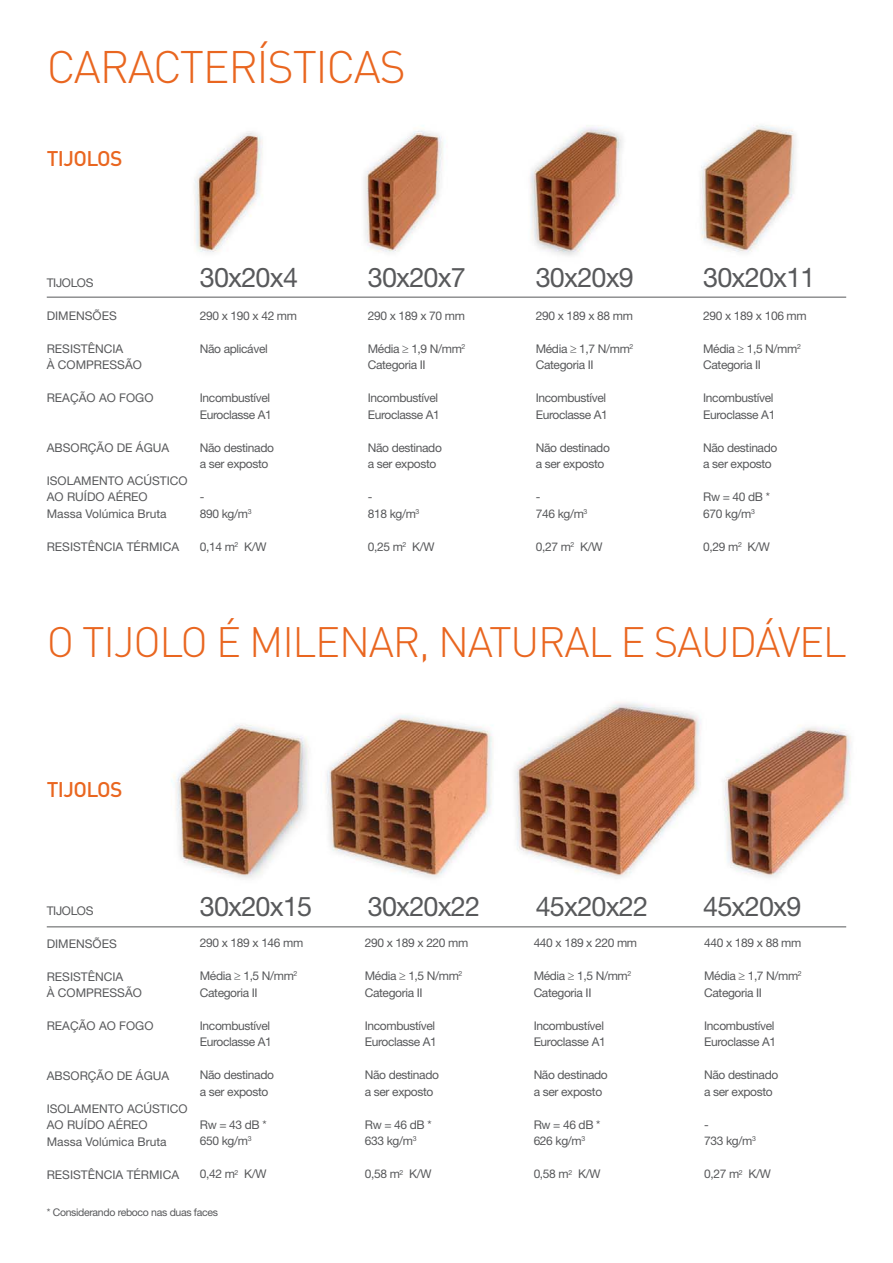
<style>
.page{position:relative;width:893px;height:1263px;background:#fff}
.page>*{position:absolute;margin:0;border:0;box-sizing:border-box;transform-origin:0 0}
.t1{font:300 45px "DIN";letter-spacing:-.03em;color:#e96620}
.t2{font:300 42px "DIN";letter-spacing:-.03em;color:#e96620}
.t3{font:27px "Helvetica Neue";letter-spacing:-.03em;color:#58595b}
.t4{font:500 21px "DIN";letter-spacing:-.03em;color:#e96620}
.t5{font:12px/16.5px "Helvetica Neue";letter-spacing:-.03em;color:#58595b}
.t6{font:12px/16.5px "Helvetica Neue";color:#58595b}
.t7{font:10.5px "Helvetica Neue";letter-spacing:-.03em;color:#58595b}
</style>
<div class="page">
<img style="left:46px;top:125px;width:805px;height:803px">
<hr style="left:47px;top:297px;width:799px;height:1px;background:#58595b">
<hr style="left:47px;top:926px;width:799px;height:1px;background:#58595b">
<h1 class="t1" style="left:47px;top:51px;width:361px">CARACTERÍSTICAS</h1>
<h3 class="t4" style="left:47px;top:151px;width:77px">TIJOLOS</h3>
<p class="t5" style="left:47px;top:276px;width:48px">TIJOLOS</p>
<p class="t6" style="left:47px;top:309px;width:72px">DIMENSÕES</p>
<p class="t6" style="left:47px;top:342px;width:97px">RESISTÊNCIA<br>À COMPRESSÃO</p>
<p class="t6" style="left:47px;top:391px;width:108px">REAÇÃO AO FOGO</p>
<p class="t6" style="left:47px;top:441px;width:124px">ABSORÇÃO DE ÁGUA</p>
<p class="t6" style="left:47px;top:474px;width:142px">ISOLAMENTO ACÚSTICO<br>AO RUÍDO AÉREO<br>Massa Volúmica Bruta</p>
<p class="t6" style="left:47px;top:540px;width:134px">RESISTÊNCIA TÉRMICA</p>
<h3 class="t3" style="left:200px;top:267px;width:100px">30x20x4</h3>
<p class="t5" style="left:200px;top:308px;width:99px">290 x 190 x 42 mm</p>
<p class="t5" style="left:200px;top:341px;width:69px">Não aplicável</p>
<p class="t5" style="left:200px;top:391px;width:74px">Incombustível<br>Euroclasse A1</p>
<p class="t5" style="left:200px;top:440px;width:76px">Não destinado a ser exposto</p>
<p class="t5" style="left:200px;top:490px;width:53px">-<br>890 kg/m<sup>3</sup></p>
<p class="t5" style="left:200px;top:539px;width:68px">0,14 m<sup>2</sup> K/W</p>
<h3 class="t3" style="left:368px;top:267px;width:100px">30x20x7</h3>
<p class="t5" style="left:368px;top:308px;width:99px">290 x 189 x 70 mm</p>
<p class="t5" style="left:368px;top:341px;width:99px">Média ▼ 1,9 N/mm<sup>2<br></sup>Categoria II</p>
<p class="t5" style="left:368px;top:391px;width:74px">Incombustível<br>Euroclasse A1</p>
<p class="t5" style="left:368px;top:440px;width:76px">Não destinado a ser exposto</p>
<p class="t5" style="left:368px;top:490px;width:53px">-<br>818 kg/m<sup>3</sup></p>
<p class="t5" style="left:368px;top:539px;width:68px">0,25 m<sup>2</sup> K/W</p>
<h3 class="t3" style="left:536px;top:267px;width:100px">30x20x9</h3>
<p class="t5" style="left:536px;top:308px;width:99px">290 x 189 x 88 mm</p>
<p class="t5" style="left:536px;top:341px;width:99px">Média ▼ 1,7 N/mm<sup>2<br></sup>Categoria II</p>
<p class="t5" style="left:536px;top:391px;width:74px">Incombustível<br>Euroclasse A1</p>
<p class="t5" style="left:536px;top:440px;width:76px">Não destinado a ser exposto</p>
<p class="t5" style="left:536px;top:490px;width:53px">-<br>746 kg/m<sup>3</sup></p>
<p class="t5" style="left:536px;top:539px;width:68px">0,27 m<sup>2</sup> K/W</p>
<h3 class="t3" style="left:703px;top:267px;width:114px">30x20x11</h3>
<p class="t5" style="left:703px;top:308px;width:105px">290 x 189 x 106 mm</p>
<p class="t5" style="left:703px;top:341px;width:99px">Média ▼ 1,5 N/mm<sup>2<br></sup>Categoria II</p>
<p class="t5" style="left:703px;top:391px;width:74px">Incombustível<br>Euroclasse A1</p>
<p class="t5" style="left:703px;top:440px;width:76px">Não destinado a ser exposto</p>
<p class="t5" style="left:703px;top:490px;width:68px">Rw = 40 dB *<br>670 kg/m<sup>3</sup></p>
<p class="t5" style="left:703px;top:539px;width:68px">0,29 m<sup>2</sup> K/W</p>
<h2 class="t2" style="left:47px;top:627px;width:802px">O TIJOLO É MILENAR, NATURAL E SAUDÁVEL</h2>
<h3 class="t4" style="left:47px;top:782px;width:77px">TIJOLOS</h3>
<h3 class="t3" style="left:200px;top:896px;width:114px">30x20x15</h3>
<p class="t5" style="left:47px;top:903px;width:48px">TIJOLOS</p>
<p class="t6" style="left:47px;top:936px;width:72px">DIMENSÕES</p>
<p class="t6" style="left:47px;top:969px;width:97px">RESISTÊNCIA<br>À COMPRESSÃO</p>
<p class="t6" style="left:47px;top:1019px;width:108px">REAÇÃO AO FOGO</p>
<p class="t6" style="left:47px;top:1068px;width:124px">ABSORÇÃO DE ÁGUA</p>
<p class="t6" style="left:47px;top:1101px;width:142px">ISOLAMENTO ACÚSTICO<br>AO RUÍDO AÉREO<br>Massa Volúmica Bruta</p>
<p class="t6" style="left:47px;top:1167px;width:134px">RESISTÊNCIA TÉRMICA</p>
<p class="t7" style="left:47px;top:1208px;width:173px">* Considerando reboco nas duas faces</p>
<p class="t5" style="left:200px;top:936px;width:105px">290 x 189 x 146 mm</p>
<p class="t5" style="left:200px;top:969px;width:99px">Média ▼ 1,5 N/mm<sup>2<br></sup>Categoria II</p>
<p class="t5" style="left:200px;top:1018px;width:74px">Incombustível<br>Euroclasse A1</p>
<p class="t5" style="left:200px;top:1068px;width:76px">Não destinado a ser exposto</p>
<p class="t5" style="left:200px;top:1117px;width:68px">Rw = 43 dB *<br>650 kg/m<sup>3</sup></p>
<p class="t5" style="left:200px;top:1167px;width:68px">0,42 m<sup>2</sup> K/W</p>
<h3 class="t3" style="left:368px;top:896px;width:114px">30x20x22</h3>
<p class="t5" style="left:365px;top:936px;width:105px">290 x 189 x 220 mm</p>
<p class="t5" style="left:365px;top:969px;width:99px">Média ▼ 1,5 N/mm<sup>2<br></sup>Categoria II</p>
<p class="t5" style="left:365px;top:1018px;width:74px">Incombustível<br>Euroclasse A1</p>
<p class="t5" style="left:365px;top:1068px;width:76px">Não destinado a ser exposto</p>
<p class="t5" style="left:365px;top:1117px;width:68px">Rw = 46 dB *<br>633 kg/m<sup>3</sup></p>
<p class="t5" style="left:365px;top:1167px;width:68px">0,58 m<sup>2</sup> K/W</p>
<h3 class="t3" style="left:536px;top:896px;width:114px">45x20x22</h3>
<p class="t5" style="left:534px;top:936px;width:105px">440 x 189 x 220 mm</p>
<p class="t5" style="left:534px;top:969px;width:99px">Média ▼ 1,5 N/mm<sup>2<br></sup>Categoria II</p>
<p class="t5" style="left:534px;top:1018px;width:74px">Incombustível<br>Euroclasse A1</p>
<p class="t5" style="left:534px;top:1068px;width:76px">Não destinado a ser exposto</p>
<p class="t5" style="left:534px;top:1117px;width:68px">Rw = 46 dB *<br>626 kg/m<sup>3</sup></p>
<p class="t5" style="left:534px;top:1167px;width:68px">0,58 m<sup>2</sup> K/W</p>
<h3 class="t3" style="left:703px;top:896px;width:100px">45x20x9</h3>
<p class="t5" style="left:704px;top:936px;width:99px">440 x 189 x 88 mm</p>
<p class="t5" style="left:704px;top:969px;width:99px">Média ▼ 1,7 N/mm<sup>2<br></sup>Categoria II</p>
<p class="t5" style="left:704px;top:1018px;width:74px">Incombustível<br>Euroclasse A1</p>
<p class="t5" style="left:704px;top:1068px;width:76px">Não destinado a ser exposto</p>
<p class="t5" style="left:704px;top:1117px;width:53px">-<br>733 kg/m<sup>3</sup></p>
<p class="t5" style="left:704px;top:1167px;width:68px">0,27 m<sup>2</sup> K/W</p>
</div>
